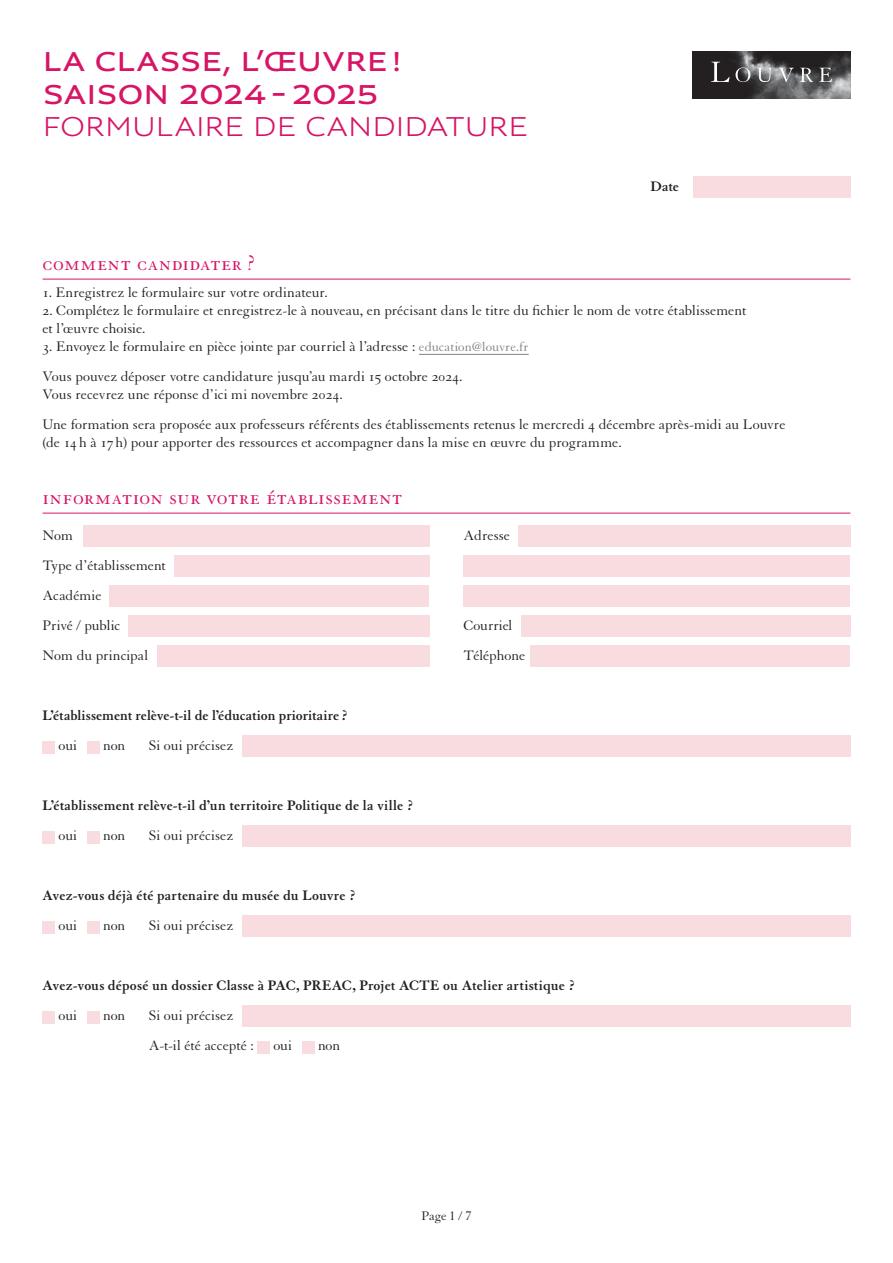
<style>
.page{position:relative;width:893px;height:1263px;background:#fff}
.page>*{position:absolute;margin:0;border:0;box-sizing:border-box;transform-origin:0 0}
.t1{font:27px/32.4px "Louvre Sans Med";letter-spacing:-.015em;color:#d71466}
.t2{font:27px "Louvre Sans Reg";letter-spacing:-.025em;color:#d71466}
.t3{font:22.5px "Granjon LT Std";letter-spacing:.025em;color:#d71466}
.t4{font:15px/30px "Granjon LT Std";letter-spacing:.005em;color:#231f20}
.t5{font:700 15px "Granjon LT Std";letter-spacing:.01em;color:#231f20}
.t6{font:13.5px "Granjon LT Std";color:#231f20}
.s1{font-size:13.8px;color:#808285}
</style>
<div class="page">
<div style="left:693px;top:176px;width:157px;height:21px;background:#f8dce0"></div>
<img style="left:692px;top:51px;width:158px;height:48px">
<svg style="left:711px;top:62px;width:121px;height:20px;background:#676667"></svg>
<hr style="left:43px;top:279px;width:807px;height:1px;background:#d71466">
<hr style="left:419px;top:354px;width:110px;height:1px;background:#808285">
<hr style="left:43px;top:513px;width:807px;height:1px;background:#d71466">
<div style="left:83px;top:525px;width:346px;height:21px;background:#f8dce0"></div>
<div style="left:174px;top:555px;width:255px;height:21px;background:#f8dce0"></div>
<div style="left:109px;top:585px;width:320px;height:21px;background:#f8dce0"></div>
<div style="left:128px;top:615px;width:301px;height:21px;background:#f8dce0"></div>
<div style="left:157px;top:645px;width:272px;height:21px;background:#f8dce0"></div>
<div style="left:518px;top:525px;width:332px;height:21px;background:#f8dce0"></div>
<div style="left:463px;top:555px;width:387px;height:21px;background:#f8dce0"></div>
<div style="left:463px;top:585px;width:387px;height:21px;background:#f8dce0"></div>
<div style="left:521px;top:615px;width:329px;height:21px;background:#f8dce0"></div>
<div style="left:530px;top:645px;width:320px;height:21px;background:#f8dce0"></div>
<div style="left:43px;top:741px;width:12px;height:12px;background:#f8dce0"></div>
<div style="left:87px;top:741px;width:13px;height:12px;background:#f8dce0"></div>
<div style="left:242px;top:735px;width:608px;height:21px;background:#f8dce0"></div>
<div style="left:43px;top:831px;width:12px;height:12px;background:#f8dce0"></div>
<div style="left:87px;top:831px;width:13px;height:12px;background:#f8dce0"></div>
<div style="left:242px;top:825px;width:608px;height:21px;background:#f8dce0"></div>
<div style="left:43px;top:921px;width:12px;height:12px;background:#f8dce0"></div>
<div style="left:87px;top:921px;width:13px;height:12px;background:#f8dce0"></div>
<div style="left:242px;top:915px;width:608px;height:21px;background:#f8dce0"></div>
<div style="left:43px;top:1011px;width:12px;height:12px;background:#f8dce0"></div>
<div style="left:87px;top:1011px;width:13px;height:12px;background:#f8dce0"></div>
<div style="left:242px;top:1005px;width:608px;height:21px;background:#f8dce0"></div>
<div style="left:257px;top:1041px;width:13px;height:12px;background:#f8dce0"></div>
<div style="left:302px;top:1041px;width:13px;height:12px;background:#f8dce0"></div>
<h1 class="t1" style="left:43px;top:45px;width:360px">LA CLASSE, L’œUVRE !<br>SAISON 2024 - 2025</h1>
<h1 class="t2" style="left:43px;top:109px;width:487px">FORMULAIRE DE CANDIDATURE</h1>
<p class="t5" style="left:651px;top:178px;width:30px">Date</p>
<h2 class="t3" style="left:43px;top:251px;width:215px">comment candidater ?</h2>
<p class="t4" style="left:43px;top:278px;width:287px">1. Enregistrez le formulaire sur votre ordinateur.</p>
<p class="t4" style="left:43px;top:302px;width:705px;line-height:18px">2. Complétez le formulaire et enregistrez-le à nouveau, en précisant dans le titre du fichier le nom de votre établissement et l’œuvre choisie.</p>
<p class="t4" style="left:43px;top:332px;width:488px">3. Envoyez le formulaire en pièce jointe par courriel à l’adresse : <span class="s1">education@louvre.fr<br></span>Vous pouvez déposer votre candidature jusqu’au mardi 15 octobre 2024.</p>
<p class="t4" style="left:43px;top:380px;width:744px">Vous recevrez une réponse d’ici mi novembre 2024.<br>Une formation sera proposée aux professeurs référents des établissements retenus le mercredi 4 décembre après-midi au Louvre</p>
<p class="t4" style="left:43px;top:428px;width:581px">(de 14 h à 17 h) pour apporter des ressources et accompagner dans la mise en œuvre du programme.</p>
<h2 class="t3" style="left:43px;top:485px;width:361px">Information sur votre établissement</h2>
<p class="t4" style="left:43px;top:521px;width:125px">Nom<br>Type d’établissement<br>Académie<br>Privé / public<br>Nom du principal</p>
<p class="t4" style="left:463px;top:521px;width:48px">Adresse</p>
<p class="t4" style="left:463px;top:611px;width:63px">Courriel<br>Téléphone</p>
<p class="t5" style="left:43px;top:707px;width:307px">L’établissement relève-t-il de l’éducation prioritaire ?</p>
<p class="t4" style="left:59px;top:731px;width:20px">oui</p>
<p class="t4" style="left:103px;top:731px;width:24px">non</p>
<p class="t4" style="left:149px;top:731px;width:86px">Si oui précisez</p>
<p class="t5" style="left:43px;top:797px;width:373px">L’établissement relève-t-il d’un territoire Politique de la ville ?</p>
<p class="t4" style="left:59px;top:821px;width:20px">oui</p>
<p class="t4" style="left:103px;top:821px;width:24px">non</p>
<p class="t4" style="left:149px;top:821px;width:86px">Si oui précisez</p>
<p class="t5" style="left:43px;top:887px;width:315px">Avez-vous déjà été partenaire du musée du Louvre ?</p>
<p class="t4" style="left:59px;top:911px;width:20px">oui</p>
<p class="t4" style="left:103px;top:911px;width:24px">non</p>
<p class="t4" style="left:149px;top:911px;width:86px">Si oui précisez</p>
<p class="t5" style="left:43px;top:977px;width:535px">Avez-vous déposé un dossier Classe à PAC, PREAC, Projet ACTE ou Atelier artistique ?</p>
<p class="t4" style="left:59px;top:1001px;width:20px">oui</p>
<p class="t4" style="left:103px;top:1001px;width:24px">non</p>
<p class="t4" style="left:149px;top:1001px;width:107px">Si oui précisez<br>A-t-il été accepté :</p>
<p class="t4" style="left:274px;top:1031px;width:20px">oui</p>
<p class="t4" style="left:318px;top:1031px;width:24px">non</p>
<p class="t6" style="left:422px;top:1209px;width:51px">Page 1 / 7</p>
</div>
